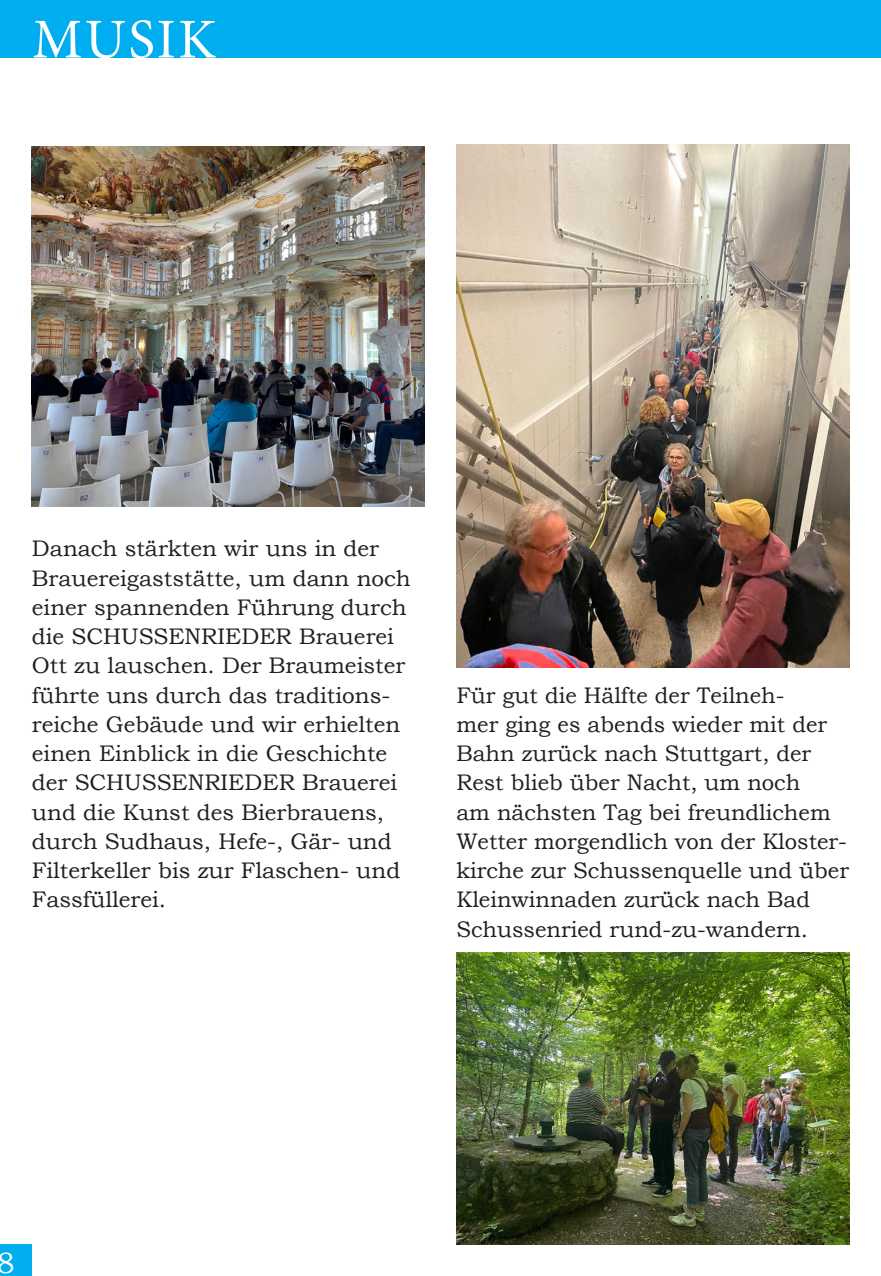
<style>
.page{position:relative;width:881px;height:1276px;background:#fff}
.page>*{position:absolute;margin:0;border:0;box-sizing:border-box;transform-origin:0 0}
.t1{font:56.25px "Minion Pro";letter-spacing:.04em;color:#fff}
.t2{font:29.25px "Bookman Old Style";color:#fff}
.Fließtext{font:22.5px/29.2px "Bookman Old Style";color:#231f20}
</style>
<div class="page">
<div style="left:0;top:1244px;width:32px;height:32px;background:#00aeef"></div>
<div style="left:0;top:0;width:880px;height:57px;background:#00aeef"></div>
<img style="left:32px;top:147px;width:392px;height:359px">
<img style="left:456px;top:145px;width:392px;height:523px">
<img style="left:456px;top:952px;width:392px;height:292px">
<h1 class="t1" style="left:32px;top:2px;width:185px">MUSIK</h1>
<p class="Fließtext" style="left:32px;top:534px;width:380px">Danach stärkten wir uns in der<br>Brauereigaststätte, um dann noch einer spannenden Führung durch die SCHUSSENRIEDER Brauerei<br>Ott zu lauschen. Der Braumeister führte uns durch das traditions&shy;reiche Gebäude und wir erhielten einen Einblick in die Geschichte der SCHUSSENRIEDER Brauerei und die Kunst des Bierbrauens, durch Sudhaus, Hefe-, Gär- und<br>Filterkeller bis zur Flaschen- und<br>Fassfüllerei.</p>
<p class="Fließtext" style="left:456px;top:680px;width:394px">Für gut die Hälfte der Teilneh-<br>mer ging es abends wieder mit der<br>Bahn zurück nach Stuttgart, der<br>Rest blieb über Nacht, um noch<br>am nächsten Tag bei freundlichem<br>Wetter morgendlich von der Kloster&shy;kirche zur Schussenquelle und über<br>Kleinwinnaden zurück nach Bad<br>Schussenried rund-zu-wandern.</p>
<h2 class="t2" style="left:-4px;top:1244px;width:20px">8</h2>
</div>
